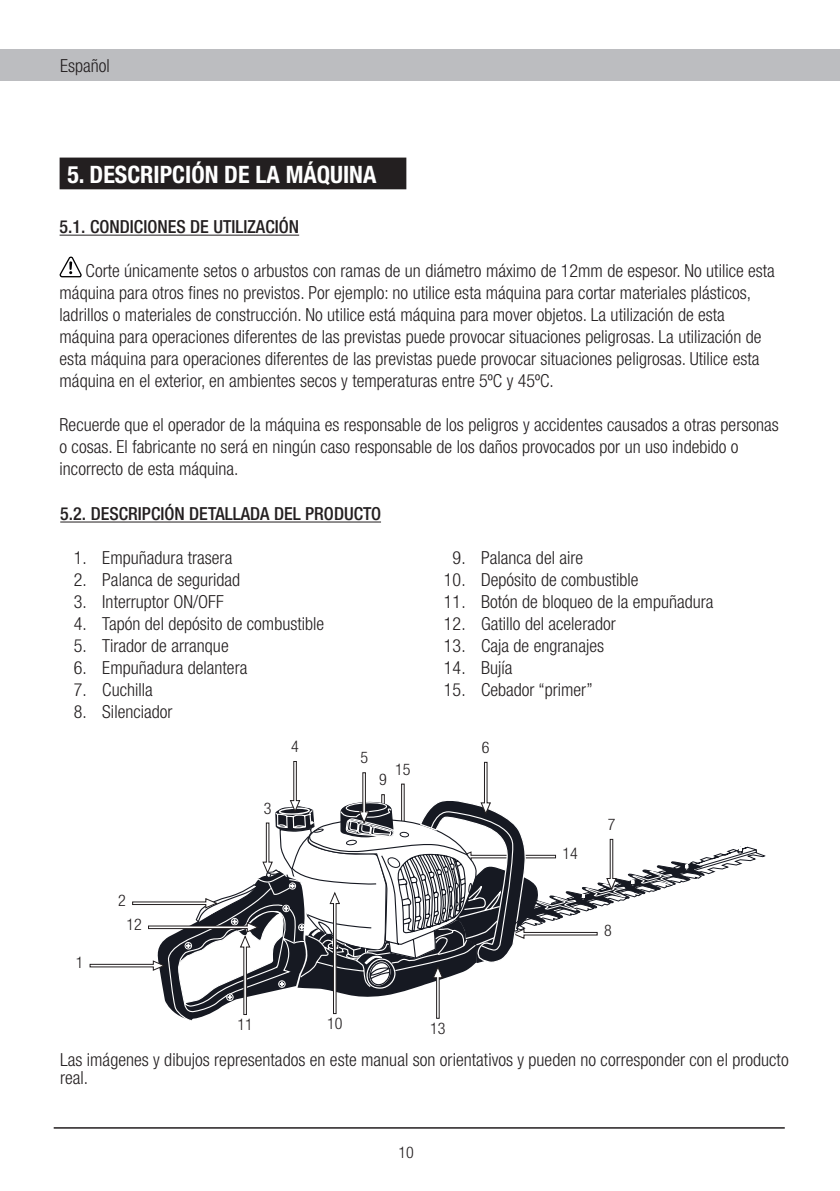
<style>
.page{position:relative;width:840px;height:1191px;background:#fff}
.page>*{position:absolute;margin:0;border:0;box-sizing:border-box;transform-origin:0 0}
.t1{font:700 condensed 24px "Helvetica Neue";color:#fff}
.t2{font:300 condensed 18px/22px "Helvetica Neue";color:#231f20}
.t3{font:500 condensed 18px "Helvetica Neue";color:#231f20}
.t4{font:300 condensed 16px "Helvetica Neue";color:#231f20}
</style>
<div class="page">
<div style="left:0;top:50px;width:839px;height:31px;background:#bcbdc0"></div>
<hr style="left:60px;top:521px;width:321px;height:1px;background:#231f20">
<hr style="left:60px;top:235px;width:239px;height:1px;background:#231f20">
<div style="left:61px;top:159px;width:344px;height:29px;background:#231f20"></div>
<div style="left:60px;top:158px;width:346px;height:31px;border:2px solid #231f20"></div>
<svg style="left:59px;top:257px;width:23px;height:21px"></svg>
<svg style="left:89px;top:761px;width:676px;height:260px"></svg>
<hr style="left:54px;top:1127px;width:730px;height:1px;background:#231f20">
<p class="t2" style="left:60px;top:55px;width:51px">Español</p>
<h1 class="t1" style="left:67px;top:160px;width:310px">5. DESCRIPCIÓN DE LA MÁQUINA</h1>
<p class="t3" style="left:60px;top:216px;width:241px">5.1. CONDICIONES DE UTILIZACIÓN</p>
<p class="t2" style="left:60px;top:260px;width:716px;text-indent:26px">Corte únicamente setos o arbustos con ramas de un diámetro máximo de 12mm de espesor. No utilice esta máquina para otros fines no previstos. Por ejemplo: no utilice esta máquina para cortar materiales plásticos, ladrillos o materiales de construcción. No utilice está máquina para mover objetos. La utilización de esta máquina para operaciones diferentes de las previstas puede provocar situaciones peligrosas. La utilización de esta máquina para operaciones diferentes de las previstas puede provocar situaciones peligrosas. Utilice esta máquina en el exterior, en ambientes secos y temperaturas entre 5ºC y 45ºC.</p>
<p class="t2" style="left:60px;top:414px;width:720px">Recuerde que el operador de la máquina es responsable de los peligros y accidentes causados a otras personas o cosas. El fabricante no será en ningún caso responsable de los daños provocados por un uso indebido o incorrecto de esta máquina.</p>
<p class="t3" style="left:60px;top:503px;width:322px">5.2. DESCRIPCIÓN DETALLADA DEL PRODUCTO</p>
<p class="t2" style="left:74px;top:547px;width:160px">1. Empuñadura trasera</p>
<p class="t2" style="left:74px;top:569px;width:168px">2. Palanca de seguridad</p>
<p class="t2" style="left:74px;top:591px;width:151px">3. Interruptor ON/OFF</p>
<p class="t2" style="left:74px;top:613px;width:252px">4. Tapón del depósito de combustible</p>
<p class="t2" style="left:74px;top:634px;width:156px">5. Tirador de arranque</p>
<p class="t2" style="left:74px;top:656px;width:175px">6. Empuñadura delantera</p>
<p class="t2" style="left:74px;top:678px;width:80px">7. Cuchilla</p>
<p class="t2" style="left:74px;top:700px;width:100px">8. Silenciador</p>
<p class="t4" style="left:264px;top:798px;width:9px">3</p>
<p class="t4" style="left:291px;top:737px;width:9px">4</p>
<p class="t4" style="left:360px;top:748px;width:9px">5</p>
<p class="t4" style="left:379px;top:770px;width:9px">9</p>
<p class="t4" style="left:395px;top:759px;width:17px">15</p>
<p class="t4" style="left:76px;top:953px;width:9px">1</p>
<p class="t4" style="left:118px;top:890px;width:9px">2</p>
<p class="t4" style="left:126px;top:914px;width:17px">12</p>
<p class="t2" style="left:452px;top:546px;width:132px">9. Palanca del aire</p>
<p class="t2" style="left:443px;top:568px;width:196px">10. Depósito de combustible</p>
<p class="t2" style="left:443px;top:590px;width:271px">11. Botón de bloqueo de la empuñadura</p>
<p class="t2" style="left:443px;top:612px;width:173px">12. Gatillo del acelerador</p>
<p class="t2" style="left:443px;top:634px;width:161px">13. Caja de engranajes</p>
<p class="t2" style="left:443px;top:656px;width:70px">14. Bujía</p>
<p class="t2" style="left:443px;top:678px;width:150px">15. Cebador “primer”</p>
<p class="t4" style="left:481px;top:738px;width:9px">6</p>
<p class="t4" style="left:562px;top:844px;width:17px">14</p>
<p class="t4" style="left:607px;top:815px;width:9px">7</p>
<p class="t4" style="left:604px;top:921px;width:9px">8</p>
<p class="t4" style="left:327px;top:1014px;width:17px">10</p>
<p class="t4" style="left:237px;top:1015px;width:17px">11</p>
<p class="t4" style="left:430px;top:1019px;width:17px">13</p>
<p class="t2" style="left:60px;top:1050px;width:729px;line-height:18px">Las imágenes y dibujos representados en este manual son orientativos y pueden no corresponder con el producto real.</p>
<p class="t4" style="left:398px;top:1143px;width:17px">10</p>
</div>
